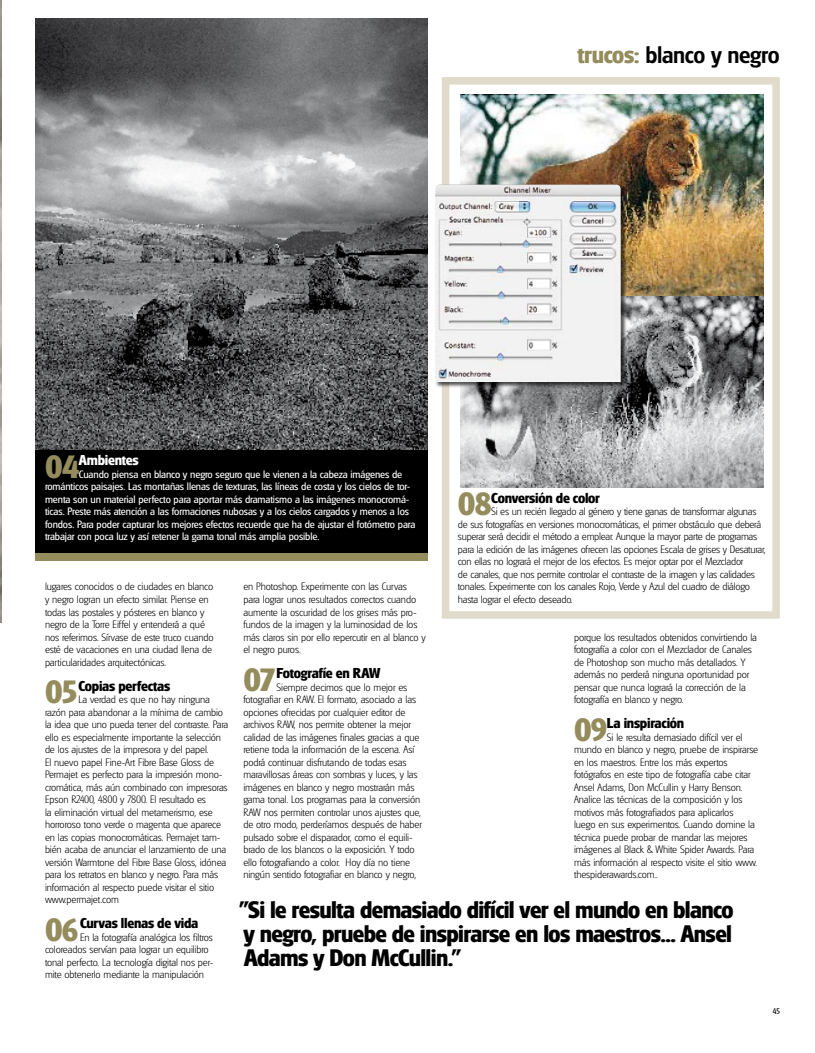
<style>
.page{position:relative;width:815px;height:1053px;background:#fff}
.page>*{position:absolute;margin:0;border:0;box-sizing:border-box;transform-origin:0 0}
.t1{font:700 33.75px "Glasgow";letter-spacing:-.025em;color:#948c5c}
.t2{font:700 25px/23.8px "Glasgow";letter-spacing:-.025em;color:#000;text-align:justify}
.t3{font:25px "Glasgow Med";letter-spacing:-.015em;color:#000}
.t4{font:700 15px "Glasgow";letter-spacing:-.02em;color:#000}
.t5{font:700 15px "Glasgow";letter-spacing:-.015em;color:#fff}
.t6{font:300 11.25px/12.5px "Glasgow";letter-spacing:-.01em;color:#000}
.t7{font:11.25px/12.5px "Glasgow";letter-spacing:-.01em;color:#fff}
.t8{font:8.75px "Glasgow";color:#000}
.s1{font-family:"Glasgow";font-weight:700;color:#948c5c}
</style>
<div class="page">
<div style="left:35px;top:19px;width:393px;height:541px;background:#000"></div>
<img style="left:0;top:0;width:1px;height:622px">
<div style="left:442px;top:77px;width:338px;height:541px;border:8px solid #e0dbcb"></div>
<img style="left:35px;top:19px;width:393px;height:430px">
<div style="left:35px;top:553px;width:393px;height:7px;background:#948c5c"></div>
<img style="left:460px;top:95px;width:303px;height:393px">
<div style="left:434px;top:184px;width:193px;height:204px;background:#000;opacity:.65"></div>
<img style="left:435px;top:184px;width:186px;height:198px">
<h2 class="t3" style="left:577px;top:41px;width:204px"><span class="s1">trucos:</span> blanco y negro</h2>
<h1 class="t1" style="left:45px;top:447px;width:36px">04</h1>
<h3 class="t5" style="left:79px;top:452px;width:61px">Ambientes</h3>
<p class="t7" style="left:45px;top:468px;width:372px;text-indent:34px">Cuando piensa en blanco y negro seguro que le vienen a la cabeza imágenes de románticos paisajes. Las montañas llenas de texturas, las líneas de costa y los cielos de tor&shy;menta son un material perfecto para aportar más dramatismo a las imágenes monocromá&shy;ticas. Preste más atención a las formaciones nubosas y a los cielos cargados y menos a los fondos. Para poder capturar los mejores efectos recuerde que ha de ajustar el fotómetro para trabajar con poca luz y así retener la gama tonal más amplia posible.</p>
<h1 class="t1" style="left:458px;top:485px;width:35px">08</h1>
<h3 class="t4" style="left:491px;top:489px;width:110px">Conversión de color</h3>
<p class="t6" style="left:458px;top:506px;width:309px;text-indent:33px">Si es un recién llegado al género y tiene ganas de transformar algunas de sus fotografías en versiones monocromáticas, el primer obstáculo que deberá superar será decidir el método a emplear. Aunque la mayor parte de programas para la edición de las imágenes ofrecen las opciones Escala de grises y Desaturar, con ellas no logrará el mejor de los efectos. Es mejor optar por el Mezclador<br>de canales, que nos permite controlar el contraste de la imagen y las calidades tonales. Experimente con los canales Rojo, Verde y Azul del cuadro de diálogo hasta lograr el efecto deseado.</p>
<p class="t6" style="left:574px;top:631px;width:184px">porque los resultados obtenidos convirtiendo la fotografía a color con el Mezclador de Canales de Photoshop son mucho más detallados. Y además no perderá ninguna oportunidad por pensar que nunca logrará la corrección de la fotografía en blanco y negro.</p>
<h1 class="t1" style="left:574px;top:710px;width:35px">09</h1>
<h3 class="t4" style="left:607px;top:714px;width:79px">La inspiración</h3>
<p class="t6" style="left:45px;top:581px;width:170px">lugares conocidos o de ciudades en blanco y negro logran un efecto similar. Piense en todas las postales y pósteres en blanco y negro de la Torre Eiffel y entenderá a qué nos referimos. Sírvase de este truco cuando esté de vacaciones en una ciudad llena de particularidades arquitectónicas.</p>
<h1 class="t1" style="left:45px;top:672px;width:33px">05</h1>
<h3 class="t4" style="left:78px;top:677px;width:93px">Copias perfectas</h3>
<p class="t6" style="left:243px;top:581px;width:184px">en Photoshop. Experimente con las Curvas para lograr unos resultados correctos cuando aumente la oscuridad de los grises más pro&shy;fundos de la imagen y la luminosidad de los más claros sin por ello repercutir en al blanco y el negro puros.</p>
<h1 class="t1" style="left:243px;top:660px;width:33px">07</h1>
<h3 class="t4" style="left:277px;top:664px;width:105px">Fotografíe en RAW</h3>
<p class="t6" style="left:243px;top:681px;width:180px;text-indent:33px">Siempre decimos que lo mejor es fotografiar en RAW. El formato, asociado a las opciones ofrecidas por cualquier editor de archivos RAW, nos permite obtener la mejor calidad de las imágenes finales gracias a que retiene toda la información de la escena. Así podrá continuar disfrutando de todas esas maravillosas áreas con sombras y luces, y las imágenes en blanco y negro mostrarán más gama tonal. Los programas para la conversión RAW nos permiten controlar unos ajustes que, de otro modo, perderíamos después de haber pulsado sobre el disparador, como el equili&shy;brado de los blancos o la exposición. Y todo ello fotografiando a color. Hoy día no tiene ningún sentido fotografiar en blanco y negro,</p>
<p class="t6" style="left:45px;top:693px;width:185px;text-indent:33px">La verdad es que no hay ninguna razón para abandonar a la mínima de cambio la idea que uno pueda tener del contraste. Para ello es especialmente importante la selección de los ajustes de la impresora y del papel.<br>El nuevo papel Fine-Art Fibre Base Gloss de Permajet es perfecto para la impresión mono&shy;cromática, más aún combinado con impresoras Epson R2400, 4800 y 7800. El resultado es<br>la eliminación virtual del metamerismo, ese horroroso tono verde o magenta que aparece en las copias monocromáticas. Permajet tam&shy;bién acaba de anunciar el lanzamiento de una versión Warmtone del Fibre Base Gloss, idónea para los retratos en blanco y negro. Para más información al respecto puede visitar el sitio www.permajet.com</p>
<h1 class="t1" style="left:45px;top:910px;width:35px">06</h1>
<h3 class="t4" style="left:80px;top:914px;width:120px">Curvas llenas de vida</h3>
<p class="t6" style="left:574px;top:731px;width:186px;text-indent:33px">Si le resulta demasiado difícil ver el mundo en blanco y negro, pruebe de inspirarse en los maestros. Entre los más expertos fotógrafos en este tipo de fotografía cabe citar Ansel Adams, Don McCullin y Harry Benson.<br>Analice las técnicas de la composición y los motivos más fotografiados para aplicarlos<br>luego en sus experimentos. Cuando domine la técnica puede probar de mandar las mejores imágenes al Black &amp; White Spider Awards. Para más información al respecto visite el sitio www. thespiderawards.com..</p>
<h2 class="t2" style="left:239px;top:898px;width:496px">”Si le resulta demasiado difícil ver el mundo en blanco y negro, pruebe de inspirarse en los maestros... Ansel Adams y Don McCullin."</h2>
<p class="t6" style="left:45px;top:931px;width:170px;text-indent:35px">En la fotografía analógica los filtros coloreados servían para lograr un equilibro tonal perfecto. La tecnología digital nos per&shy;mite obtenerlo mediante la manipulación</p>
<p class="t8" style="left:773px;top:1006px;width:8px">45</p>
</div>
